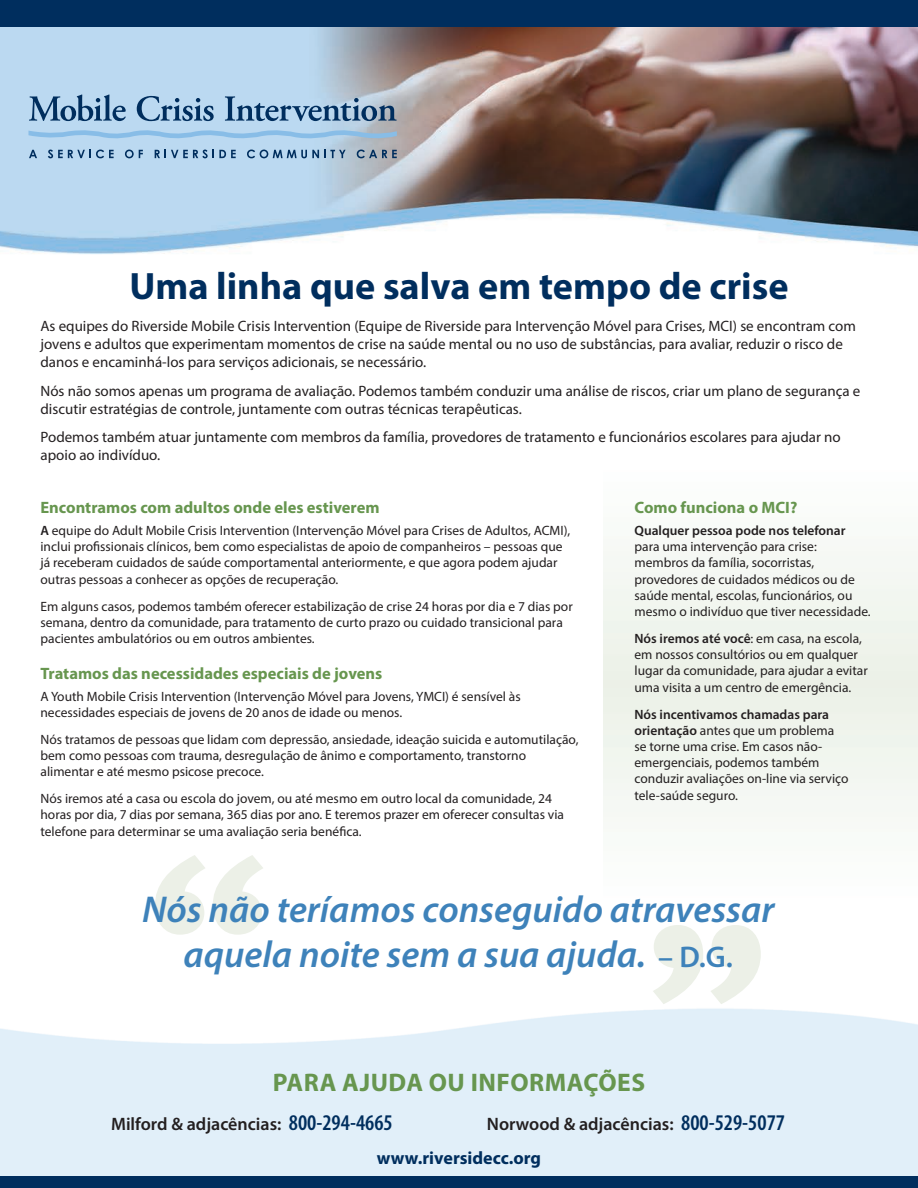
<style>
.page{position:relative;width:918px;height:1188px;background:#fff}
.page>*{position:absolute;margin:0;border:0;box-sizing:border-box;transform-origin:0 0}
.t1{font:700 240px "Advert";color:#ecf0e7}
.t2{font:700 38.25px "Myriad Pro";color:#002e5e}
.t3{font:italic 600 37.5px/45px "Myriad Pro";color:#3e82ba;text-align:center}
.t4{font:700 25.5px "Myriad Pro";letter-spacing:.02em;color:#67964f}
.t5{font:600 18px "Myriad Pro";color:#231f20}
.t6{font:700 18px "Myriad Pro";color:#002e5e}
.t7{font:700 16.5px "Myriad Pro";color:#67964f}
.t8{font:15px/18px "Myriad Pro";color:#231f20}
.t9{font:13.5px/16.2px "Myriad Pro";color:#231f20}
.s1{font-weight:600}
.s2{font-style:normal;font-size:30px}
.s3{font-stretch:condensed;font-size:22.5px;color:#002e5e}
</style>
<div class="page">
<div style="left:604px;top:460px;width:314px;height:441px;background:#f4f7f3"></div>
<img style="left:0;top:27px;width:918px;height:227px">
<svg style="left:28px;top:128px;width:369px;height:12px;background:#a6cbe8"></svg>
<svg style="left:29px;top:150px;width:8px;height:8px"></svg>
<svg style="left:48px;top:150px;width:66px;height:8px"></svg>
<svg style="left:125px;top:150px;width:18px;height:8px"></svg>
<svg style="left:155px;top:150px;width:81px;height:8px"></svg>
<svg style="left:247px;top:150px;width:99px;height:8px"></svg>
<svg style="left:357px;top:150px;width:40px;height:8px"></svg>
<svg style="left:29px;top:94px;width:97px;height:27px;background:#7ca0c0"></svg>
<svg style="left:137px;top:96px;width:77px;height:25px;background:#82a5c4"></svg>
<svg style="left:225px;top:96px;width:172px;height:25px;background:#84a3bf"></svg>
<div style="left:0;top:0;width:918px;height:27px;background:#002e5e"></div>
<div style="left:0;top:1176px;width:918px;height:12px;background:#002e5e"></div>
<p class="t2" style="left:129px;top:261px;width:661px">Uma linha que salva em tempo de crise</p>
<p class="t8" style="left:40px;top:316px;width:817px">As equipes do Riverside Mobile Crisis Intervention (Equipe de Riverside para Intervenção Móvel para Crises, MCI) se encontram com jovens e adultos que experimentam momentos de crise na saúde mental ou no uso de substâncias, para avaliar, reduzir o risco de danos e encaminhá-los para serviços adicionais, se necessário.</p>
<p class="t8" style="left:40px;top:381px;width:821px">Nós não somos apenas um programa de avaliação. Podemos também conduzir uma análise de riscos, criar um plano de segurança e discutir estratégias de controle, juntamente com outras técnicas terapêuticas.</p>
<p class="t8" style="left:40px;top:428px;width:802px">Podemos também atuar juntamente com membros da família, provedores de tratamento e funcionários escolares para ajudar no apoio ao indivíduo.</p>
<p class="t7" style="left:40px;top:497px;width:341px">Encontramos com adultos onde eles estiverem</p>
<p class="t9" style="left:40px;top:522px;width:531px"><span class="s1">A</span> equipe do Adult Mobile Crisis Intervention (Intervenção Móvel para Crises de Adultos, ACMI), inclui profissionais clínicos, bem como especialistas de apoio de companheiros – pessoas que já receberam cuidados de saúde comportamental anteriormente, e que agora podem ajudar outras pessoas a conhecer as opções de recuperação.</p>
<p class="t9" style="left:40px;top:598px;width:534px">Em alguns casos, podemos também oferecer estabilização de crise 24 horas por dia e 7 dias por semana, dentro da comunidade, para tratamento de curto prazo ou cuidado transicional para pacientes ambulatórios ou em outros ambientes.</p>
<p class="t7" style="left:40px;top:663px;width:343px">Tratamos das necessidades especiais de jovens</p>
<p class="t9" style="left:40px;top:688px;width:482px">A Youth Mobile Crisis Intervention (Intervenção Móvel para Jovens, YMCI) é sensível às necessidades especiais de jovens de 20 anos de idade ou menos.</p>
<p class="t9" style="left:40px;top:731px;width:539px">Nós tratamos de pessoas que lidam com depressão, ansiedade, ideação suicida e automutilação, bem como pessoas com trauma, desregulação de ânimo e comportamento, transtorno alimentar e até mesmo psicose precoce.</p>
<p class="t9" style="left:40px;top:790px;width:525px">Nós iremos até a casa ou escola do jovem, ou até mesmo em outro local da comunidade, 24 horas por dia, 7 dias por semana, 365 dias por ano. E teremos prazer em oferecer consultas via telefone para determinar se uma avaliação seria benéfica.</p>
<p class="t7" style="left:634px;top:497px;width:164px">Como funciona o MCI?</p>
<p class="t9" style="left:634px;top:522px;width:238px"><span class="s1">Qualquer pessoa pode nos telefonar </span>para uma intervenção para crise: membros da família, socorristas, provedores de cuidados médicos ou de saúde mental, escolas, funcionários, ou mesmo o indivíduo que tiver necessidade.</p>
<p class="t9" style="left:634px;top:630px;width:235px"><span class="s1">Nós iremos até você</span>: em casa, na escola, em nossos consultórios ou em qualquer lugar da comunidade, para ajudar a evitar uma visita a um centro de emergência.</p>
<p class="t9" style="left:634px;top:706px;width:216px"><span class="s1">Nós incentivamos chamadas para orientação</span> antes que um problema se torne uma crise. Em casos não&shy;emergenciais, podemos também conduzir avaliações on-line via serviço tele-saúde seguro.</p>
<p class="t1" style="left:147px;top:798px;width:125px">“</p>
<p class="t3" style="left:142px;top:886px;width:634px">Nós não teríamos conseguido atravessar aquela noite sem a sua ajuda. <span class="s2">– D.G.</span></p>
<p class="t1" style="left:646px;top:865px;width:125px">”</p>
<p class="t4" style="left:273px;top:1066px;width:374px">PARA AJUDA OU INFORMAÇÕES</p>
<p class="t5" style="left:111px;top:1112px;width:283px">Milford &amp; adjacências: <span class="s3">800-294-4665</span></p>
<p class="t5" style="left:487px;top:1112px;width:300px">Norwood &amp; adjacências: <span class="s3">800-529-5077</span></p>
<p class="t6" style="left:377px;top:1147px;width:166px">www.riversidecc.org</p>
</div>
